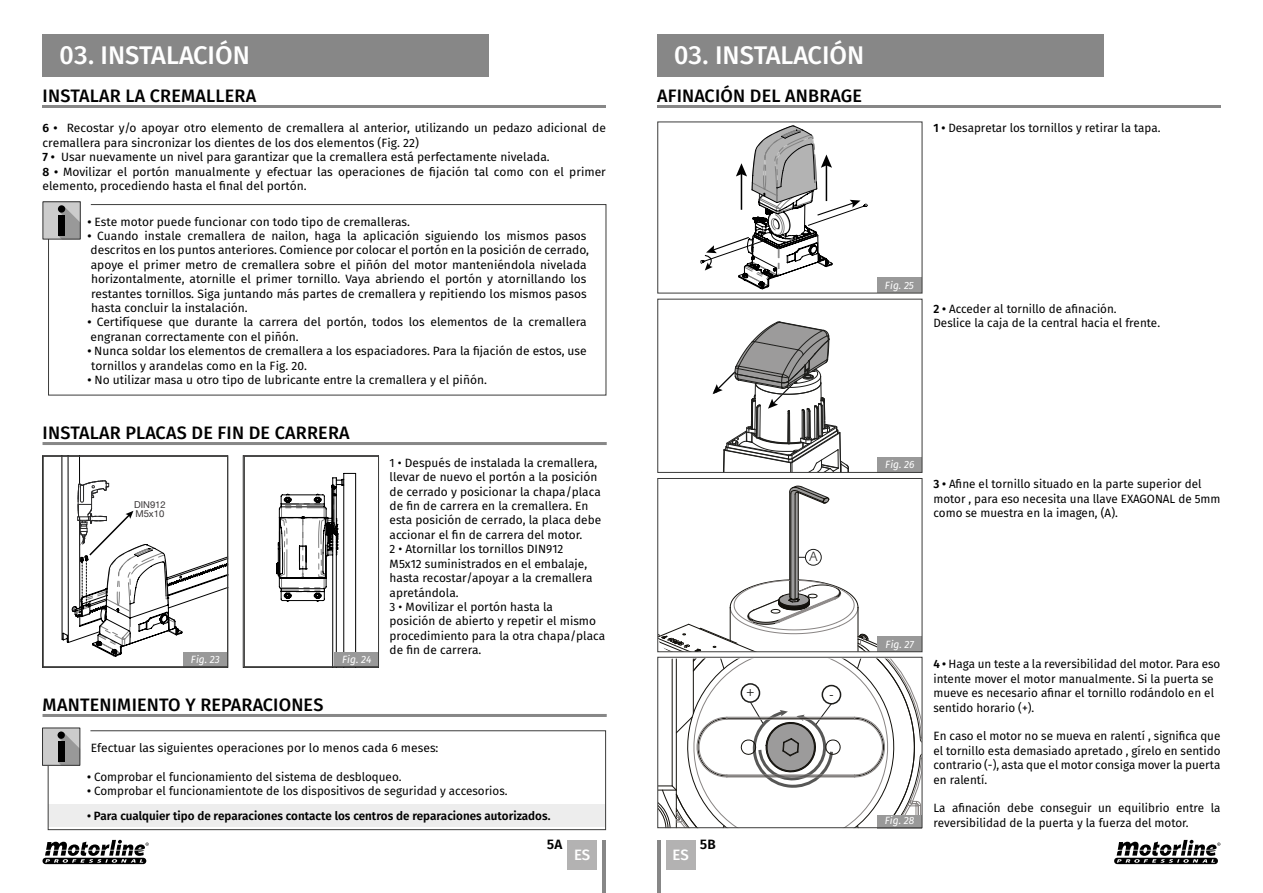
<style>
.page{position:relative;width:1263px;height:893px;background:#fff}
.page>*{position:absolute;margin:0;border:0;box-sizing:border-box;transform-origin:0 0}
.t1{font:500 25.5px "Fira Sans";color:#fff}
.t2{font:500 18px "Fira Sans";letter-spacing:.01em;color:#000}
.t3{font:500 15px "Fira Sans";color:#fff}
.t4{font:600 13.5px "Fira Sans";color:#000}
.t5{font:13.2px "Myriad Pro";color:#1d1d1b}
.t6{font:300 13.2px "Fedra Sans Std";color:#1d1d1b}
.t7{font:12px/14.4px "Fira Sans";color:#000}
.t8{font:600 12px "Fira Sans";color:#000}
.t9{font:italic 10.5px "Fira Sans";color:#fff}
.t10{font:9.45px/9.4px "Helvetica Neue";color:#383435}
.s1{font-weight:600}
</style>
<div class="page">
<div style="left:657px;top:34px;width:446px;height:43px;background:#878787"></div>
<div style="left:43px;top:34px;width:446px;height:43px;background:#878787"></div>
<hr style="left:43px;top:105px;width:563px;height:3px;background:#878787">
<hr style="left:657px;top:105px;width:563px;height:3px;background:#878787">
<div style="left:666px;top:840px;width:30px;height:29px;background:#b3b2b2"></div>
<div style="left:567px;top:840px;width:30px;height:29px;background:#b3b2b2"></div>
<hr style="left:603px;top:840px;width:3px;height:53px;background:#878787">
<hr style="left:657px;top:840px;width:3px;height:53px;background:#878787">
<svg style="left:1114px;top:840px;width:106px;height:24px"></svg>
<svg style="left:43px;top:840px;width:106px;height:24px"></svg>
<hr style="left:43px;top:442px;width:564px;height:3px;background:#878787">
<hr style="left:43px;top:714px;width:564px;height:3px;background:#878787">
<svg style="left:276px;top:473px;width:80px;height:192px"></svg>
<svg style="left:62px;top:458px;width:164px;height:198px"></svg>
<div style="left:183px;top:652px;width:45px;height:15px;background:#999"></div>
<div style="left:335px;top:652px;width:44px;height:15px;background:#999"></div>
<div style="left:43px;top:456px;width:185px;height:211px;border:1px solid #3c3c3b"></div>
<div style="left:244px;top:456px;width:135px;height:211px;border:1px solid #3c3c3b"></div>
<svg style="left:659px;top:659px;width:261px;height:167px"></svg>
<div style="left:740px;top:683px;width:20px;height:20px;border:2px solid #1d1d1b;border-radius:50%"></div>
<svg style="left:659px;top:485px;width:255px;height:165px"></svg>
<svg style="left:700px;top:125px;width:167px;height:164px"></svg>
<svg style="left:713px;top:321px;width:136px;height:150px"></svg>
<div style="left:877px;top:278px;width:45px;height:15px;background:#999"></div>
<div style="left:877px;top:457px;width:45px;height:15px;background:#999"></div>
<div style="left:877px;top:637px;width:45px;height:15px;background:#999"></div>
<div style="left:877px;top:815px;width:45px;height:13px;background:#999"></div>
<div style="left:657px;top:299px;width:265px;height:174px;border:1px solid #3c3c3b"></div>
<div style="left:657px;top:478px;width:265px;height:174px;border:1px solid #3c3c3b"></div>
<div style="left:657px;top:657px;width:265px;height:171px;border:1px solid #3c3c3b"></div>
<svg style="left:48px;top:204px;width:559px;height:192px"></svg>
<div style="left:43px;top:202px;width:38px;height:37px;background:#ccc"></div>
<svg style="left:58px;top:207px;width:21px;height:30px"></svg>
<div style="left:58px;top:215px;width:7px;height:21px;background:#000"></div>
<div style="left:58px;top:205px;width:7px;height:8px;background:#000;border-radius:50%"></div>
<div style="left:43px;top:201px;width:38px;height:38px;border:1px solid #333"></div>
<svg style="left:47px;top:730px;width:559px;height:100px"></svg>
<div style="left:42px;top:728px;width:38px;height:37px;background:#ccc"></div>
<svg style="left:58px;top:734px;width:20px;height:30px"></svg>
<div style="left:58px;top:742px;width:7px;height:20px;background:#000"></div>
<div style="left:58px;top:731px;width:7px;height:8px;background:#000;border-radius:50%"></div>
<div style="left:42px;top:728px;width:38px;height:38px;border:1px solid #333"></div>
<h1 class="t1" style="left:60px;top:34px;width:192px">03. INSTALACIÓN</h1>
<h2 class="t2" style="left:43px;top:81px;width:215px">INSTALAR LA CREMALLERA</h2>
<h2 class="t2" style="left:657px;top:81px;width:206px">AFINACIÓN DEL ANBRAGE</h2>
<h1 class="t1" style="left:674px;top:34px;width:192px">03. INSTALACIÓN</h1>
<p class="t7" style="left:43px;top:121px;width:565px"><span class="s1">6 •</span> Recostar y/o apoyar otro elemento de cremallera al anterior, utilizando un pedazo adicional de cremallera para sincronizar los dientes de los dos elementos (Fig. 22)<br><span class="s1">7 •</span> Usar nuevamente un nivel para garantizar que la cremallera está perfectamente nivelada.<br><span class="s1">8 •</span> Movilizar el portón manualmente y efectuar las operaciones de fijación tal como con el primer elemento, procediendo hasta el final del portón.</p>
<p class="t7" style="left:87px;top:214px;width:324px"><span class="s1">•</span> Este motor puede funcionar con todo tipo de cremalleras.</p>
<p class="t7" style="left:87px;top:228px;width:503px"><span class="s1">•</span> Cuando instale cremallera de nailon, haga la aplicación siguiendo los mismos pasos descritos en los puntos anteriores. Comience por colocar el portón en la posición de cerrado, apoye el primer metro de cremallera sobre el piñón del motor manteniéndola nivelada horizontalmente, atornille el primer tornillo. Vaya abriendo el portón y atornillando los restantes tornillos. Siga juntando más partes de cremallera y repitiendo los mismos pasos hasta concluir la instalación.</p>
<p class="t7" style="left:87px;top:315px;width:501px"><span class="s1">•</span> Certifíquese que durante la carrera del portón, todos los elementos de la cremallera engranan correctamente con el piñón.</p>
<p class="t7" style="left:91px;top:344px;width:497px;text-indent:-4px"><span class="s1">•</span> Nunca soldar los elementos de cremallera a los espaciadores. Para la fijación de estos, use tornillos y arandelas como en la Fig. 20.</p>
<p class="t7" style="left:87px;top:372px;width:401px"><span class="s1">•</span> No utilizar masa u otro tipo de lubricante entre la cremallera y el piñón.</p>
<h2 class="t2" style="left:43px;top:418px;width:309px">INSTALAR PLACAS DE FIN DE CARRERA</h2>
<p class="t10" style="left:134px;top:500px;width:33px">DIN912<br>M5x10</p>
<p class="t9" style="left:191px;top:652px;width:31px">Fig. 23</p>
<p class="t9" style="left:342px;top:652px;width:31px">Fig. 24</p>
<h2 class="t2" style="left:43px;top:690px;width:282px">MANTENIMIENTO Y REPARACIONES</h2>
<p class="t7" style="left:390px;top:455px;width:217px">1 • Después de instalada la cremallera, llevar de nuevo el portón a la posición de cerrado y posicionar la chapa/placa de fin de carrera en la cremallera. En esta posición de cerrado, la placa debe accionar el fin de carrera del motor.<br>2 • Atornillar los tornillos DIN912<br>M5x12 suministrados en el embalaje, hasta recostar/apoyar a la cremallera apretándola.<br>3 • Movilizar el portón hasta la<br>posición de abierto y repetir el mismo procedimiento para la otra chapa/placa de fin de carrera.</p>
<p class="t7" style="left:91px;top:740px;width:349px">Efectuar las siguientes operaciones por lo menos cada 6 meses:</p>
<p class="t7" style="left:87px;top:769px;width:316px"><span class="s1">•</span> Comprobar el funcionamiento del sistema de desbloqueo.</p>
<p class="t7" style="left:87px;top:783px;width:422px"><span class="s1">•</span> Comprobar el funcionamientote de los dispositivos de seguridad y accesorios.</p>
<p class="t8" style="left:87px;top:806px;width:465px">• Para cualquier tipo de reparaciones contacte los centros de reparaciones autorizados.</p>
<p class="t4" style="left:547px;top:833px;width:17px">5A</p>
<p class="t4" style="left:700px;top:833px;width:17px">5B</p>
<p class="t3" style="left:574px;top:842px;width:18px">ES</p>
<p class="t3" style="left:673px;top:842px;width:18px">ES</p>
<p class="t6" style="left:809px;top:548px;width:10px">A</p>
<p class="t5" style="left:746px;top:684px;width:9px">+</p>
<p class="t5" style="left:829px;top:686px;width:6px">-</p>
<p class="t7" style="left:933px;top:121px;width:229px"><span class="s1">1 •</span> Desapretar los tornillos y retirar la tapa.</p>
<p class="t9" style="left:885px;top:277px;width:31px">Fig. 25</p>
<p class="t7" style="left:933px;top:301px;width:228px"><span class="s1">2 •</span> Acceder al tornillo de afinación.<br>Deslice la caja de la central hacia el frente.</p>
<p class="t9" style="left:885px;top:457px;width:31px">Fig. 26</p>
<p class="t7" style="left:933px;top:477px;width:289px"><span class="s1">3 •</span> Afine el tornillo situado en la parte superior del motor , para eso necesita una llave EXAGONAL de 5mm como se muestra en la imagen, (A).</p>
<p class="t9" style="left:885px;top:636px;width:30px">Fig. 27</p>
<p class="t9" style="left:885px;top:813px;width:31px">Fig. 28</p>
<p class="t7" style="left:933px;top:657px;width:288px"><span class="s1">4 •</span> Haga un teste a la reversibilidad del motor. Para eso intente mover el motor manualmente. Si la puerta se mueve es necesario afinar el tornillo rodándolo en el sentido horario (+).</p>
<p class="t7" style="left:933px;top:729px;width:289px;text-align:justify">En caso el motor no se mueva en ralentí , significa que el tornillo esta demasiado apretado , gírelo en sentido contrario (-), asta que el motor consiga mover la puerta en ralentí.</p>
<p class="t7" style="left:933px;top:801px;width:289px">La afinación debe conseguir un equilibrio entre la reversibilidad de la puerta y la fuerza del motor.</p>
</div>
